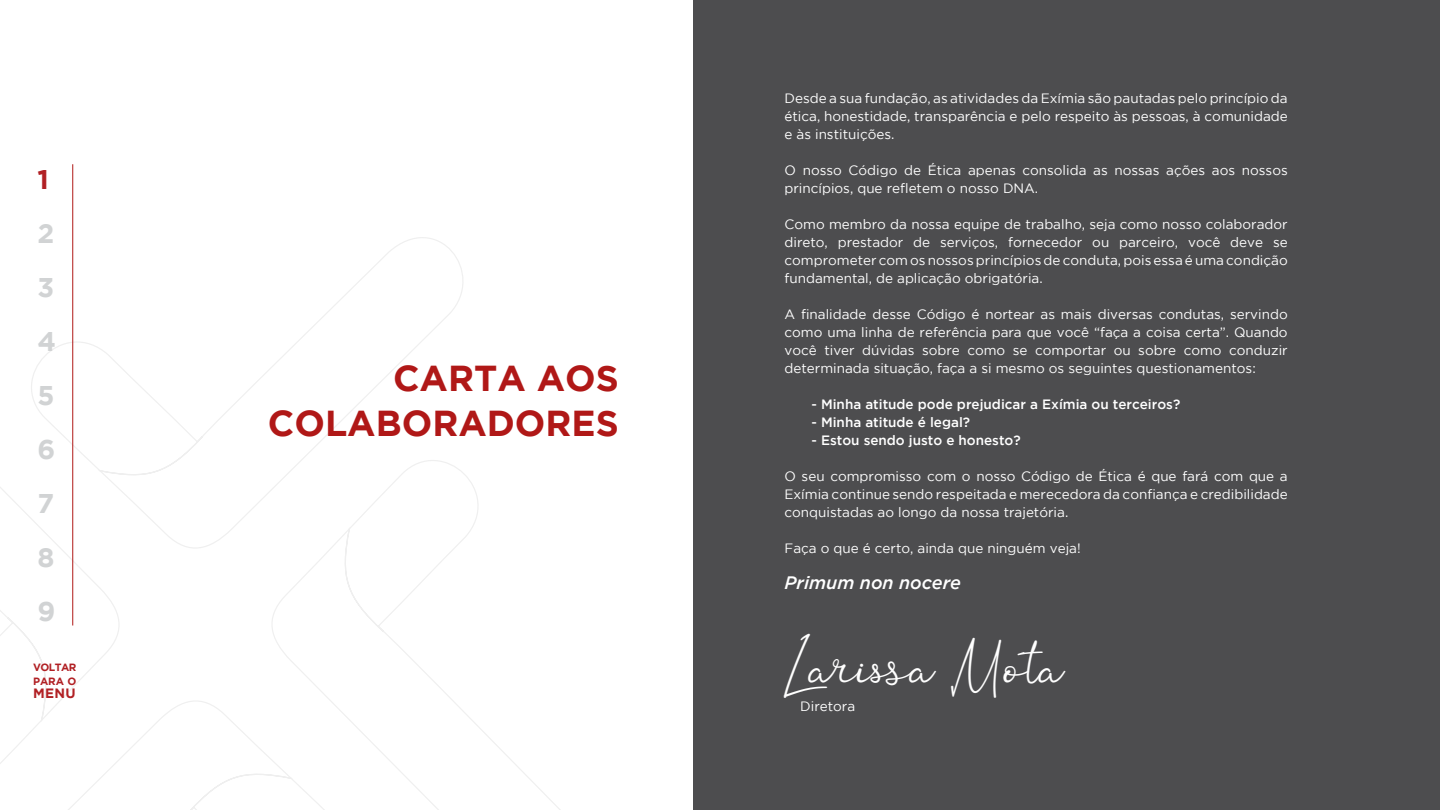
<style>
.page{position:relative;width:1440px;height:810px;background:#fff}
.page>*{position:absolute;margin:0;border:0;box-sizing:border-box;transform-origin:0 0}
.t1{font:45px "Ortisan Signature";color:#fff}
.t2{font:700 36px/45px "Gotham";color:#b01817;text-align:right}
.t3{font:700 27px/54px "Gotham";color:#d1d3d4;text-align:justify}
.t4{font:700 27px "Gotham";color:#b12024}
.t5{font:italic 500 18px "Gotham";color:#fff}
.t6{font:13.5px/18px "Gotham";color:#fff;text-align:justify}
.t7{font:500 13.5px "Gotham";color:#fff}
.t8{font:700 13.5px "Gotham";color:#b12024}
.t9{font:700 10.5px/13.5px "Gotham";letter-spacing:-.05em;color:#b12024}
</style>
<div class="page">
<svg style="left:0;top:232px;width:560px;height:578px"></svg>
<div style="left:693px;top:0;width:747px;height:810px;background:#4d4d4f"></div>
<hr style="left:72px;top:164px;width:1px;height:462px;background:#b01817">
<h3 class="t4" style="left:38px;top:164px;width:13px">1</h3>
<h3 class="t3" style="left:38px;top:206px;width:20px">2<br>3<br>4<br>5<br>6<br>7<br>8<br>9</h3>
<p class="t9" style="left:33px;top:661px;width:45px">VOLTAR<br>PARA O</p>
<p class="t8" style="left:33px;top:686px;width:44px">MENU</p>
<h2 class="t2" style="left:268px;top:355px;width:352px">CARTA AOS<br>COLABORADORES</h2>
<p class="t6" style="left:784px;top:89px;width:505px">Desde a sua fundação, as atividades da Exímia são pautadas pelo princípio da ética, honestidade, transparência e pelo respeito às pessoas, à comunidade e às instituições.</p>
<p class="t6" style="left:784px;top:161px;width:505px">O nosso Código de Ética apenas consolida as nossas ações aos nossos princípios, que refletem o nosso DNA.</p>
<p class="t6" style="left:784px;top:215px;width:505px">Como membro da nossa equipe de trabalho, seja como nosso colaborador direto, prestador de serviços, fornecedor ou parceiro, você deve se comprometer com os nossos princípios de conduta, pois essa é uma condição fundamental, de aplicação obrigatória.</p>
<p class="t6" style="left:784px;top:305px;width:505px">A finalidade desse Código é nortear as mais diversas condutas, servindo como uma linha de referência para que você “faça a coisa certa”. Quando você tiver dúvidas sobre como se comportar ou sobre como conduzir determinada situação, faça a si mesmo os seguintes questionamentos:</p>
<p class="t7" style="left:812px;top:397px;width:370px">- Minha atitude pode prejudicar a Exímia ou terceiros?</p>
<p class="t7" style="left:812px;top:415px;width:160px">- Minha atitude é legal?</p>
<p class="t7" style="left:812px;top:433px;width:211px">- Estou sendo justo e honesto?</p>
<p class="t6" style="left:784px;top:467px;width:505px">O seu compromisso com o nosso Código de Ética é que fará com que a Exímia continue sendo respeitada e merecedora da confiança e credibilidade conquistadas ao longo da nossa trajetória.</p>
<p class="t6" style="left:784px;top:539px;width:298px">Faça o que é certo, ainda que ninguém veja!</p>
<h3 class="t5" style="left:784px;top:573px;width:178px">Primum non nocere</h3>
<h1 class="t1" style="left:784px;top:640px;width:281px">Larissa Mota</h1>
<p class="t6" style="left:800px;top:697px;width:57px">Diretora</p>
</div>
